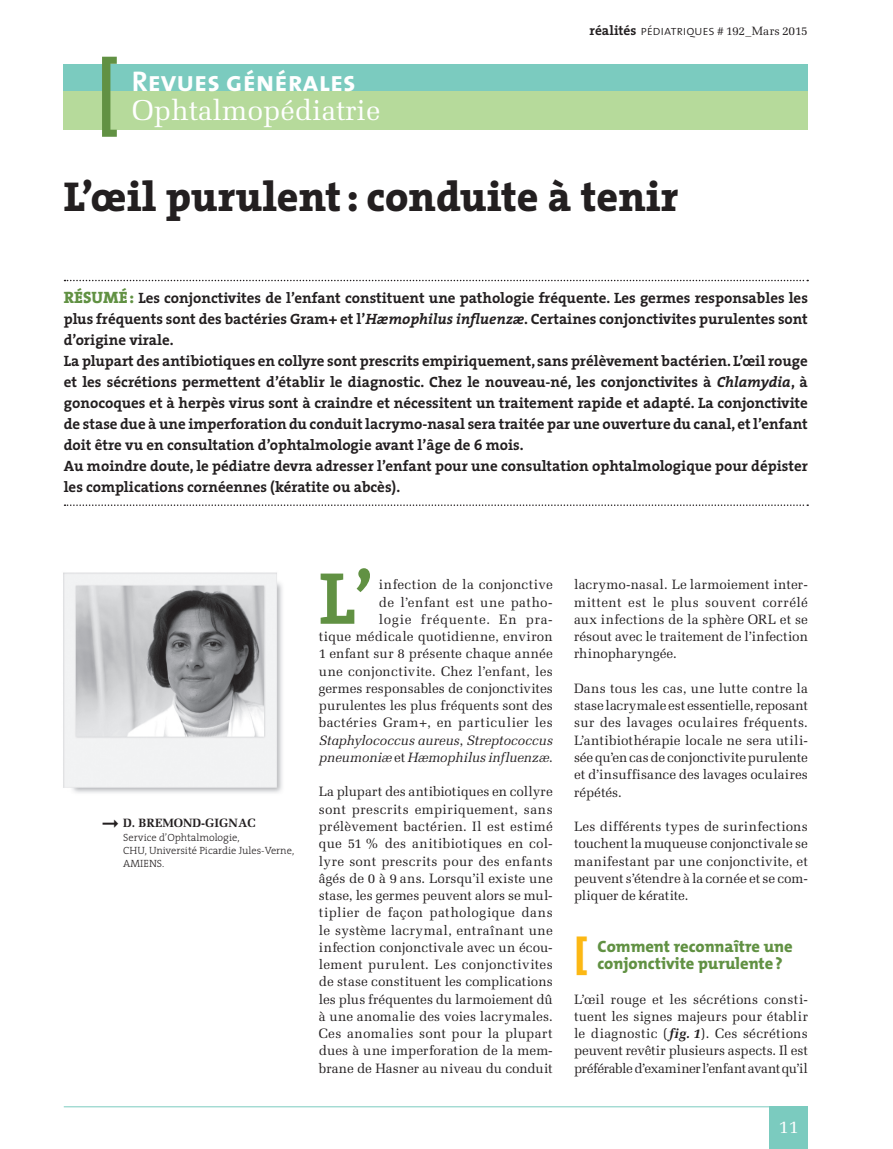
<style>
.page{position:relative;width:893px;height:1149px;background:#fff}
.page>*{position:absolute;margin:0;border:0;box-sizing:border-box;transform-origin:0 0}
.t1{font:74.25px "The Serif Bold Caps";color:#619143}
.t2{font:800 42px "The Serif";color:#231f20}
.t3{font:800 39px "The Mix";color:#fcb814;scale:1.1 1}
.t4{font:28.5px "Melior";color:#fff}
.t5{font:28.5px "The Sans Bold Caps";color:#fff}
.t6{font:18px "Melior";color:#fff}
.t7{font:800 16.5px/17.2px "The Mix";color:#619143}
.t8{font:700 15px/21px "The Serif";color:#231f20}
.t9{font:13.5px/17.2px "Melior";letter-spacing:.005em;color:#231f20;text-align:justify}
.t10{font:12px "Melior";letter-spacing:-.02em;color:#231f20}
.t11{font:700 12px "Melior";color:#231f20}
.t12{font:300 10.5px/12.6px "The Serif";color:#231f20}
.s1{font-family:"The Serif";font-weight:700;font-size:13.5px}
.s2{font-family:"The Sans Light Caps";font-size:13.5px}
.s3{font-family:"The Serif Extra Bold Caps";font-weight:400;font-size:16.5px;color:#619143}
.s4{font-style:italic}
.s5{font-weight:700;font-style:italic}
</style>
<div class="page">
<div style="left:770px;top:1106px;width:38px;height:42px;background:#7bcbbf"></div>
<hr style="left:64px;top:1106px;width:744px;height:1px;background:#7bcbbf">
<div style="left:64px;top:64px;width:744px;height:27px;background:#7bcbbf"></div>
<div style="left:64px;top:91px;width:744px;height:39px;background:#b6da9b"></div>
<svg style="left:102px;top:57px;width:15px;height:80px"></svg>
<img style="left:63px;top:572px;width:219px;height:221px">
<svg style="left:65px;top:280px;width:743px;height:1px"></svg>
<svg style="left:65px;top:504px;width:743px;height:2px"></svg>
<h3 class="t5" style="left:132px;top:58px;width:226px">Revues générales</h3>
<h3 class="t4" style="left:132px;top:93px;width:250px">Ophtalmopédiatrie</h3>
<p class="t10" style="left:590px;top:24px;width:220px"><span class="s1">réalités</span> <span class="s2">pédiatriques</span> # 192_Mars 2015</p>
<h2 class="t2" style="left:64px;top:161px;width:616px">L’œil purulent: conduite à tenir</h2>
<p class="t8" style="left:64px;top:286px;width:746px"><span class="s3">RÉSUMÉ :</span> Les conjonctivites de l’enfant constituent une pathologie fréquente. Les germes responsables les plus fréquents sont des bactéries Gram+ et l’<span class="s4">Hæmophilus influenzæ</span>. Certaines conjonctivites purulentes sont d’origine virale.<br>La plupart des antibiotiques en collyre sont prescrits empiriquement, sans prélèvement bactérien. L’œil rouge et les sécrétions permettent d’établir le diagnostic. Chez le nouveau-né, les conjonctivites à <span class="s4">Chlamydia</span>, à gonocoques et à herpès virus sont à craindre et nécessitent un traitement rapide et adapté. La conjonctivite de stase due à une imperforation du conduit lacrymo-nasal sera traitée par une ouverture du canal, et l’enfant doit être vu en consultation d’ophtalmologie avant l’âge de 6 mois.<br>Au moindre doute, le pédiatre devra adresser l’enfant pour une consultation ophtalmologique pour dépister les complications cornéennes (kératite ou abcès).</p>
<p class="t11" style="left:102px;top:815px;width:155px">➞ D. BREMOND-GIGNAC</p>
<p class="t12" style="left:123px;top:830px;width:172px">Service d’Ophtalmologie,<br>CHU, Université Picardie Jules-Verne,<br>AMIENS.</p>
<h1 class="t1" style="left:319px;top:536px;width:56px">L’</h1>
<p class="t9" style="left:319px;top:576px;width:235px;text-align:right">infection de la conjonctive<br>de l’enfant est une patho-<br>logie fréquente. En pra-<br>tique médicale quotidienne, environ 1 enfant sur 8 présente chaque année une conjonctivite. Chez l’enfant, les germes responsables de conjonctivites purulentes les plus fréquents sont des bactéries Gram+, en particulier les <span class="s4">Staphylococcus aureus</span>, <span class="s4">Streptococcus pneumoniæ</span> et <span class="s4">Hæmophilus influenzæ</span>.</p>
<p class="t9" style="left:319px;top:783px;width:235px">La plupart des antibiotiques en collyre sont prescrits empiriquement, sans prélèvement bactérien. Il est estimé que 51 % des anitibiotiques en col&shy;lyre sont prescrits pour des enfants âgés de 0 à 9 ans. Lorsqu’il existe une stase, les germes peuvent alors se mul&shy;tiplier de façon pathologique dans le système lacrymal, entraînant une infection conjonctivale avec un écou&shy;lement purulent. Les conjonctivites de stase constituent les complications les plus fréquentes du larmoiement dû à une anomalie des voies lacrymales.<br>Ces anomalies sont pour la plupart dues à une imperforation de la mem&shy;brane de Hasner au niveau du conduit</p>
<p class="t9" style="left:574px;top:576px;width:235px">lacrymo-nasal. Le larmoiement inter&shy;mittent est le plus souvent corrélé aux infections de la sphère ORL et se résout avec le traitement de l’infection rhinopharyngée.</p>
<p class="t9" style="left:574px;top:679px;width:235px">Dans tous les cas, une lutte contre la stase lacrymale est essentielle, reposant sur des lavages oculaires fréquents.<br>L’antibiothérapie locale ne sera utili&shy;sée qu’en cas de conjonctivite purulente et d’insuffisance des lavages oculaires répétés.</p>
<p class="t9" style="left:574px;top:817px;width:235px">Les différents types de surinfections touchent la muqueuse conjonctivale se manifestant par une conjonctivite, et peuvent s’étendre à la cornée et se com&shy;pliquer de kératite.</p>
<h3 class="t3" style="left:574px;top:920px;width:14px">[</h3>
<p class="t7" style="left:598px;top:936px;width:197px">Comment reconnaître une conjonctivite purulente?</p>
<p class="t9" style="left:574px;top:990px;width:235px">L’œil rouge et les sécrétions consti&shy;tuent les signes majeurs pour établir le diagnostic (<span class="s5">fig. 1</span>). Ces sécrétions peuvent revêtir plusieurs aspects. Il est préférable d’examiner l’enfant avant qu’il</p>
<h3 class="t6" style="left:779px;top:1115px;width:22px">11</h3>
</div>
